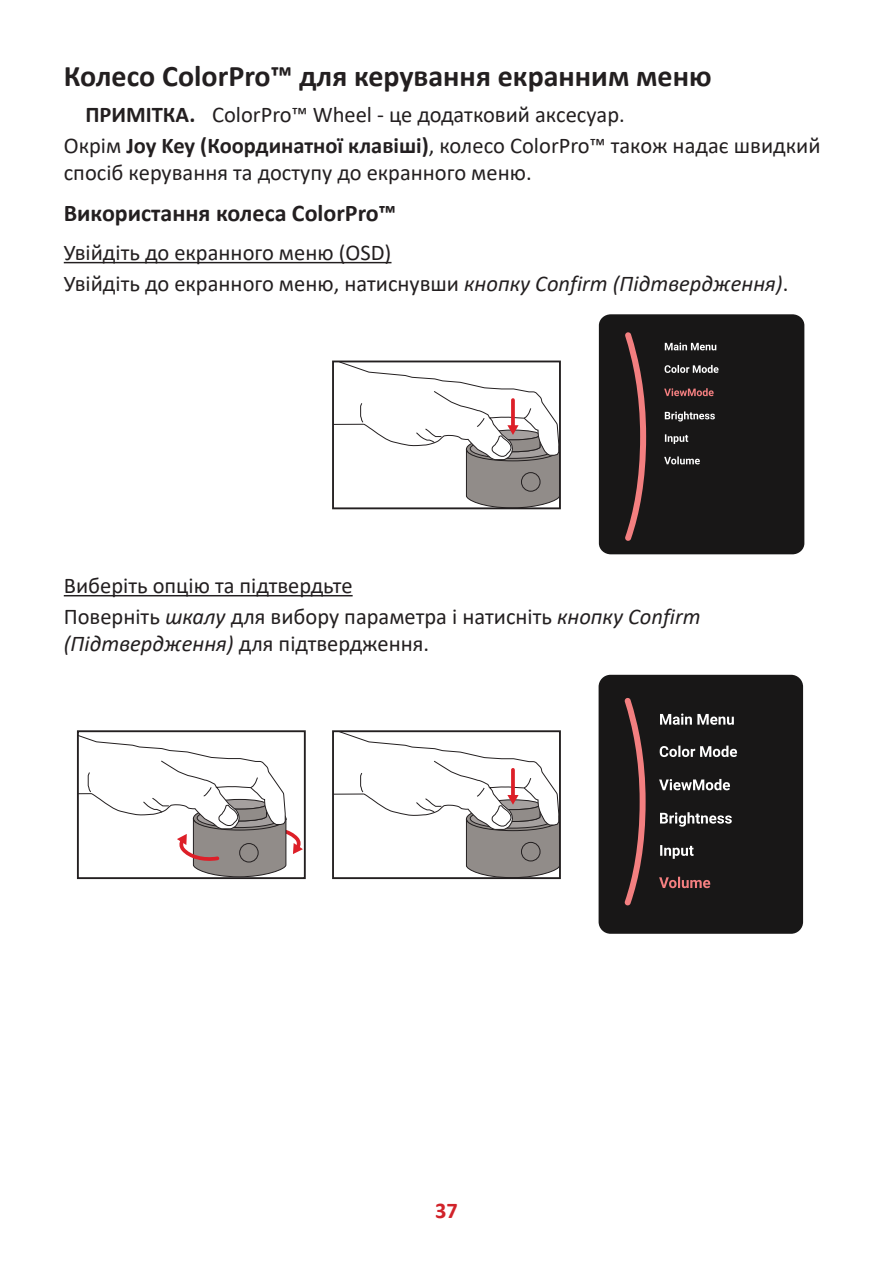
<style>
.page{position:relative;width:893px;height:1263px;background:#fff}
.page>*{position:absolute;margin:0;border:0;box-sizing:border-box;transform-origin:0 0}
.t1{font:700 30px "Calibri";color:#231f20}
.t2{font:700 24px "Calibri";color:#231f20}
.t3{font:22.5px/31.2px "Calibri";color:#231f20}
.t4{font:700 22.5px "Calibri";color:#d1232a}
.s1{font-weight:700}
.s2{font-style:italic}
</style>
<div class="page">
<hr style="left:64px;top:262px;width:327px;height:1px;background:#231f20">
<hr style="left:64px;top:595px;width:289px;height:1px;background:#231f20">
<svg style="left:335px;top:363px;width:223px;height:143px"></svg>
<div style="left:521px;top:473px;width:19px;height:18px;background:#918c89;border-radius:50%"></div>
<div style="left:521px;top:472px;width:19px;height:20px;border:1px solid #231f20;border-radius:50%"></div>
<div style="left:332px;top:360px;width:229px;height:149px;border:2px solid #231f20"></div>
<div style="left:599px;top:314px;width:205px;height:240px;background:#181717;border-radius:12px"></div>
<svg style="left:665px;top:343px;width:51px;height:7px"></svg>
<svg style="left:665px;top:365px;width:54px;height:8px"></svg>
<svg style="left:664px;top:388px;width:50px;height:8px"></svg>
<svg style="left:665px;top:411px;width:50px;height:10px"></svg>
<svg style="left:665px;top:434px;width:23px;height:10px"></svg>
<svg style="left:664px;top:456px;width:36px;height:8px"></svg>
<svg style="left:625px;top:332px;width:21px;height:209px"></svg>
<svg style="left:80px;top:735px;width:223px;height:141px"></svg>
<div style="left:240px;top:843px;width:18px;height:19px;background:#918c89;border-radius:50%"></div>
<div style="left:239px;top:843px;width:20px;height:19px;border:1px solid #231f20;border-radius:50%"></div>
<div style="left:77px;top:730px;width:229px;height:149px;border:2px solid #231f20"></div>
<svg style="left:335px;top:733px;width:223px;height:143px"></svg>
<div style="left:521px;top:842px;width:19px;height:19px;background:#918c89;border-radius:50%"></div>
<div style="left:521px;top:842px;width:19px;height:19px;border:1px solid #231f20;border-radius:50%"></div>
<div style="left:332px;top:730px;width:229px;height:149px;border:2px solid #231f20"></div>
<div style="left:599px;top:675px;width:204px;height:259px;background:#181717;border-radius:12px"></div>
<svg style="left:660px;top:713px;width:74px;height:12px"></svg>
<svg style="left:660px;top:746px;width:77px;height:11px"></svg>
<svg style="left:659px;top:779px;width:71px;height:11px"></svg>
<svg style="left:660px;top:812px;width:72px;height:15px"></svg>
<svg style="left:660px;top:845px;width:34px;height:14px"></svg>
<svg style="left:659px;top:877px;width:51px;height:11px"></svg>
<svg style="left:624px;top:698px;width:22px;height:208px"></svg>
<h1 class="t1" style="left:64px;top:55px;width:649px">Колесо ColorPro™ для керування екранним меню</h1>
<p class="t3" style="left:64px;top:98px;width:758px;text-indent:22px"><span class="s1">ПРИМІТКА.</span> ColorPro™ Wheel - це додатковий аксесуар.<br>Окрім <span class="s1">Joy Key (Координатної клавіші)</span>, колесо ColorPro™ також надає швидкий</p>
<p class="t3" style="left:64px;top:156px;width:469px">спосіб керування та доступу до екранного меню.</p>
<p class="t2" style="left:64px;top:196px;width:334px">Використання колеса ColorPro™</p>
<p class="t3" style="left:64px;top:236px;width:726px">Увійдіть до екранного меню (OSD)<br>Увійдіть до екранного меню, натиснувши <span class="s2">кнопку Confirm (Підтвердження)</span>.</p>
<p class="t3" style="left:64px;top:569px;width:638px">Виберіть опцію та підтвердьте<br>Поверніть <span class="s2">шкалу</span> для вибору параметра і натисніть <span class="s2">кнопку Confirm</span></p>
<p class="t3" style="left:64px;top:628px;width:367px"><span class="s2">(Підтвердження)</span> для підтвердження.</p>
<p class="t4" style="left:435px;top:1194px;width:24px">37</p>
</div>
